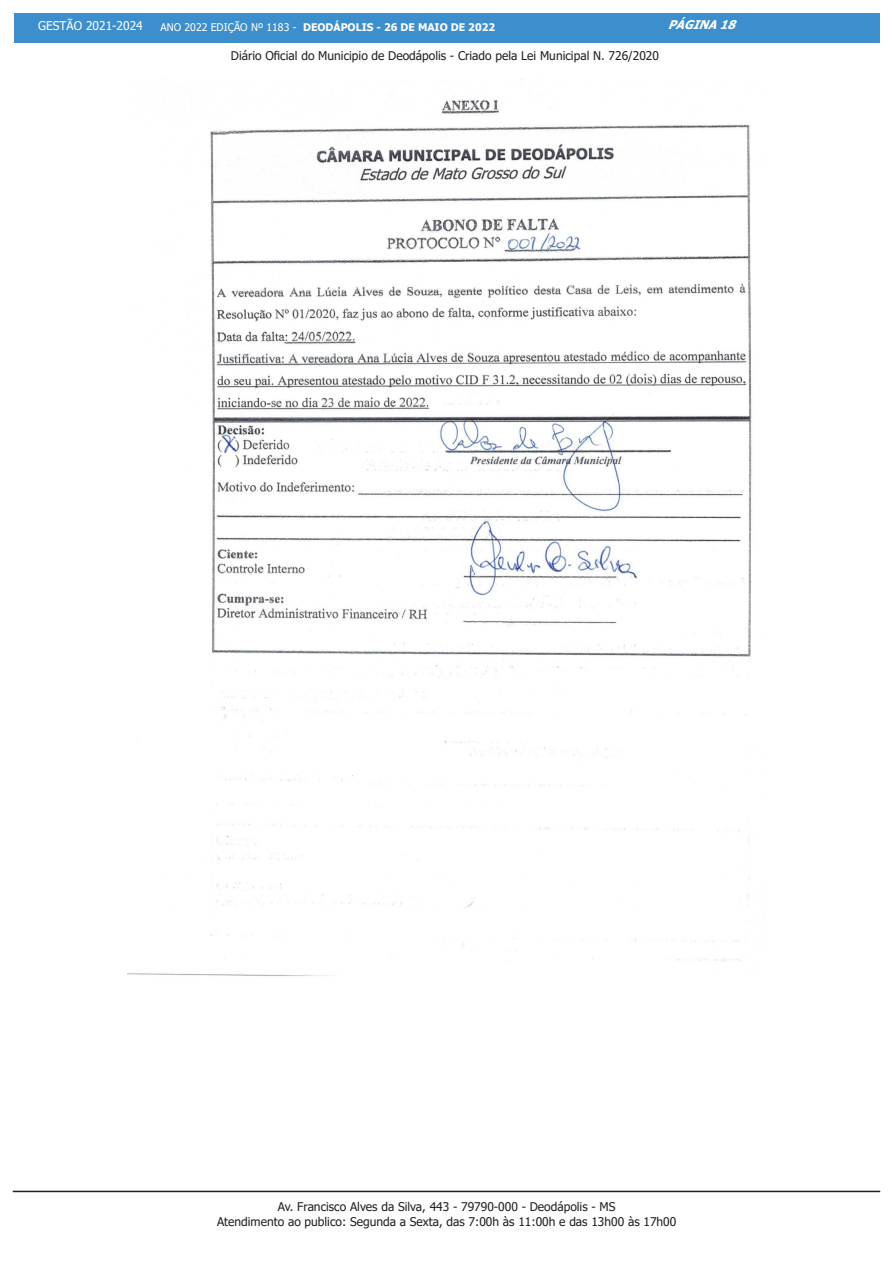
<style>
.page{position:relative;width:893px;height:1263px;background:#fff}
.page>*{position:absolute;margin:0;border:0;box-sizing:border-box;transform-origin:0 0}
.t1{font:12px/14.4px "Tahoma";color:#231f20;text-align:center}
.t2{font:12px "Tahoma";color:#fff}
.t3{font:italic 700 12px "Tahoma";color:#fff}
.t4{font:700 10.5px "Tahoma";color:#fff}
.s1{font-weight:400}
</style>
<div class="page">
<div style="left:14px;top:14px;width:865px;height:29px;background:#3c8ecc"></div>
<hr style="left:13px;top:1191px;width:867px;height:1px;background:#231f20">
<img style="left:128px;top:99px;width:624px;height:877px">
<p class="t2" style="left:38px;top:18px;width:106px">GESTÃO 2021-2024</p>
<p class="t4" style="left:161px;top:20px;width:336px"><span class="s1">ANO 2022 EDIÇÃO Nº 1183 -</span> DEODÁPOLIS - 26 DE MAIO DE 2022</p>
<p class="t3" style="left:668px;top:16px;width:75px">PÁGINA18</p>
<p class="t1" style="left:231px;top:49px;width:430px">Diário Oficial do Municipio de Deodápolis - Criado pela Lei Municipal N. 726/2020</p>
<p class="t1" style="left:217px;top:1200px;width:461px">Av. Francisco Alves da Silva, 443 - 79790-000 - Deodápolis - MS<br>Atendimento ao publico: Segunda a Sexta, das 7:00h às 11:00h e das 13h00 às 17h00</p>
</div>
